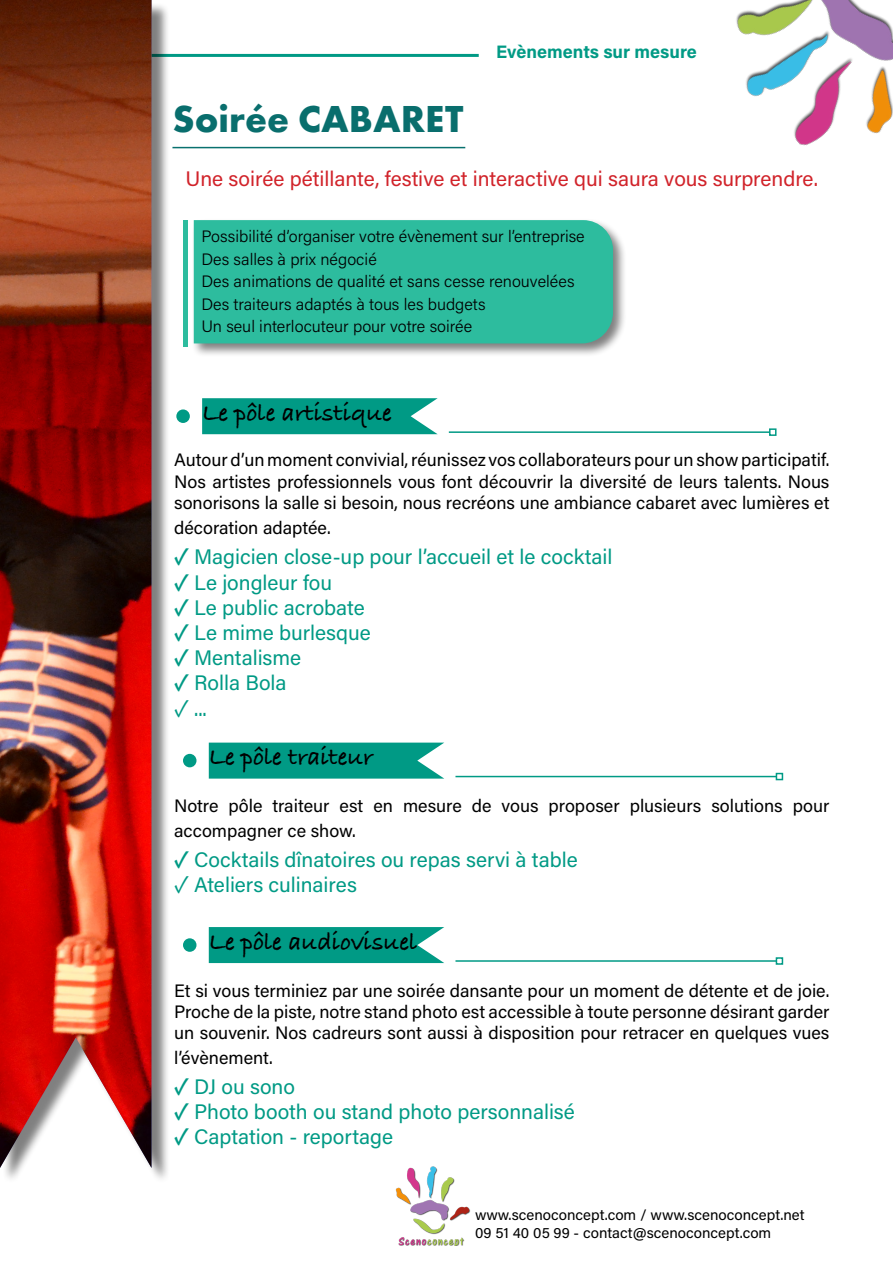
<style>
.page{position:relative;width:893px;height:1263px;background:#fff}
.page>*{position:absolute;margin:0;border:0;box-sizing:border-box;transform-origin:0 0}
.t1{font:700 39px "Futura PT";color:#096e6d}
.t2{font:700 25.5px "Bradley Hand ITCTT";color:#000}
.t3{font:21px "Acumin Pro";color:#009a85}
.t4{font:21px "Acumin Pro";color:#d1232a}
.t5{font:18px/21.6px "Acumin Pro";color:#000;text-align:justify}
.t6{font:700 18px "Acumin Pro";color:#009a85}
.t7{font:300 16.5px/22.5px "Acumin Pro";color:#000}
.t8{font:15px/18px "Acumin Pro";color:#000}
.s1{font-weight:600}
</style>
<div class="page">
<hr style="left:0;top:54px;width:479px;height:3px;background:#009a85">
<img style="left:736px;top:0;width:157px;height:146px">
<img style="left:395px;top:1166px;width:75px;height:80px">
<div style="left:192px;top:218px;width:435px;height:140px;background:#000;opacity:.5"></div>
<div style="left:194px;top:220px;width:419px;height:123px;background:#2dbc9e"></div>
<hr style="left:183px;top:220px;width:4px;height:126px;background:#2dbc9e">
<hr style="left:172px;top:147px;width:293px;height:1px;background:#09716f">
<div style="left:2px;top:2px;width:168px;height:1183px;background:#000;opacity:.5"></div>
<img style="left:0;top:0;width:152px;height:1168px">
<hr style="left:449px;top:431px;width:321px;height:2px;background:#009a85">
<div style="left:769px;top:428px;width:7px;height:8px;border:2px solid #009a85"></div>
<hr style="left:455px;top:776px;width:321px;height:1px;background:#009a85">
<div style="left:776px;top:773px;width:7px;height:7px;border:2px solid #009a85"></div>
<hr style="left:455px;top:960px;width:321px;height:2px;background:#009a85">
<div style="left:776px;top:957px;width:7px;height:8px;border:2px solid #009a85"></div>
<div style="left:176px;top:409px;width:14px;height:14px;background:#009a85;border-radius:50%"></div>
<div style="left:183px;top:754px;width:13px;height:13px;background:#009a85;border-radius:50%"></div>
<div style="left:183px;top:938px;width:13px;height:14px;background:#009a85;border-radius:50%"></div>
<svg style="left:202px;top:398px;width:236px;height:36px;background:#10a08c"></svg>
<svg style="left:209px;top:743px;width:235px;height:36px;background:#11a08d"></svg>
<svg style="left:209px;top:927px;width:235px;height:36px;background:#0e9f8c"></svg>
<p class="t6" style="left:496px;top:39px;width:202px">Evènements sur mesure</p>
<p class="t1" style="left:172px;top:94px;width:293px">Soirée CABARET</p>
<p class="t4" style="left:186px;top:164px;width:634px">Une soirée pétillante, festive et interactive qui saura vous surprendre.</p>
<p class="t7" style="left:201px;top:225px;width:385px">Possibilité d’organiser votre évènement sur l’entreprise Des salles à prix négocié<br>Des animations de qualité et sans cesse renouvelées Des traiteurs adaptés à tous les budgets<br>Un seul interlocuteur pour votre soirée</p>
<p class="t2" style="left:202px;top:393px;width:191px">Le pôle artistique</p>
<p class="t5" style="left:174px;top:448px;width:657px">Autour d’un moment convivial, réunissez vos collaborateurs pour un show participatif.<br>Nos artistes professionnels vous font découvrir la diversité de leurs talents. Nous sonorisons la salle si besoin, nous recréons une ambiance cabaret avec lumières et</p>
<p class="t5" style="left:174px;top:517px;width:158px">décoration adaptée.</p>
<p class="t3" style="left:174px;top:542px;width:440px"><span class="s1">✓</span> Magicien close-up pour l’accueil et le cocktail</p>
<p class="t3" style="left:174px;top:568px;width:160px"><span class="s1">✓</span> Le jongleur fou</p>
<p class="t3" style="left:174px;top:593px;width:192px"><span class="s1">✓</span> Le public acrobate</p>
<p class="t3" style="left:174px;top:618px;width:198px"><span class="s1">✓</span> Le mime burlesque</p>
<p class="t3" style="left:174px;top:643px;width:129px"><span class="s1">✓</span> Mentalisme</p>
<p class="t3" style="left:174px;top:668px;width:114px"><span class="s1">✓</span> Rolla Bola</p>
<p class="t3" style="left:174px;top:694px;width:34px">✓ ...</p>
<p class="t2" style="left:209px;top:738px;width:166px">Le pôle traiteur</p>
<p class="t5" style="left:174px;top:792px;width:657px;line-height:25.2px">Notre pôle traiteur est en mesure de vous proposer plusieurs solutions pour accompagner ce show.</p>
<p class="t3" style="left:174px;top:845px;width:405px"><span class="s1">✓</span> Cocktails dînatoires ou repas servi à table</p>
<p class="t3" style="left:174px;top:870px;width:184px">✓ Ateliers culinaires</p>
<p class="t2" style="left:209px;top:922px;width:210px">Le pôle audiovisuel</p>
<p class="t5" style="left:174px;top:979px;width:657px;line-height:21px">Et si vous terminiez par une soirée dansante pour un moment de détente et de joie.<br>Proche de la piste, notre stand photo est accessible à toute personne désirant garder un souvenir. Nos cadreurs sont aussi à disposition pour retracer en quelques vues</p>
<p class="t5" style="left:174px;top:1046px;width:100px">l’évènement.</p>
<p class="t3" style="left:174px;top:1072px;width:122px"><span class="s1">✓</span> DJ ou sono</p>
<p class="t3" style="left:174px;top:1097px;width:402px"><span class="s1">✓</span> Photo booth ou stand photo personnalisé</p>
<p class="t3" style="left:174px;top:1122px;width:221px"><span class="s1">✓</span> Captation - reportage</p>
<p class="t8" style="left:475px;top:1205px;width:331px">www.scenoconcept.com / www.scenoconcept.net<br>09 51 40 05 99 - contact@scenoconcept.com</p>
</div>
